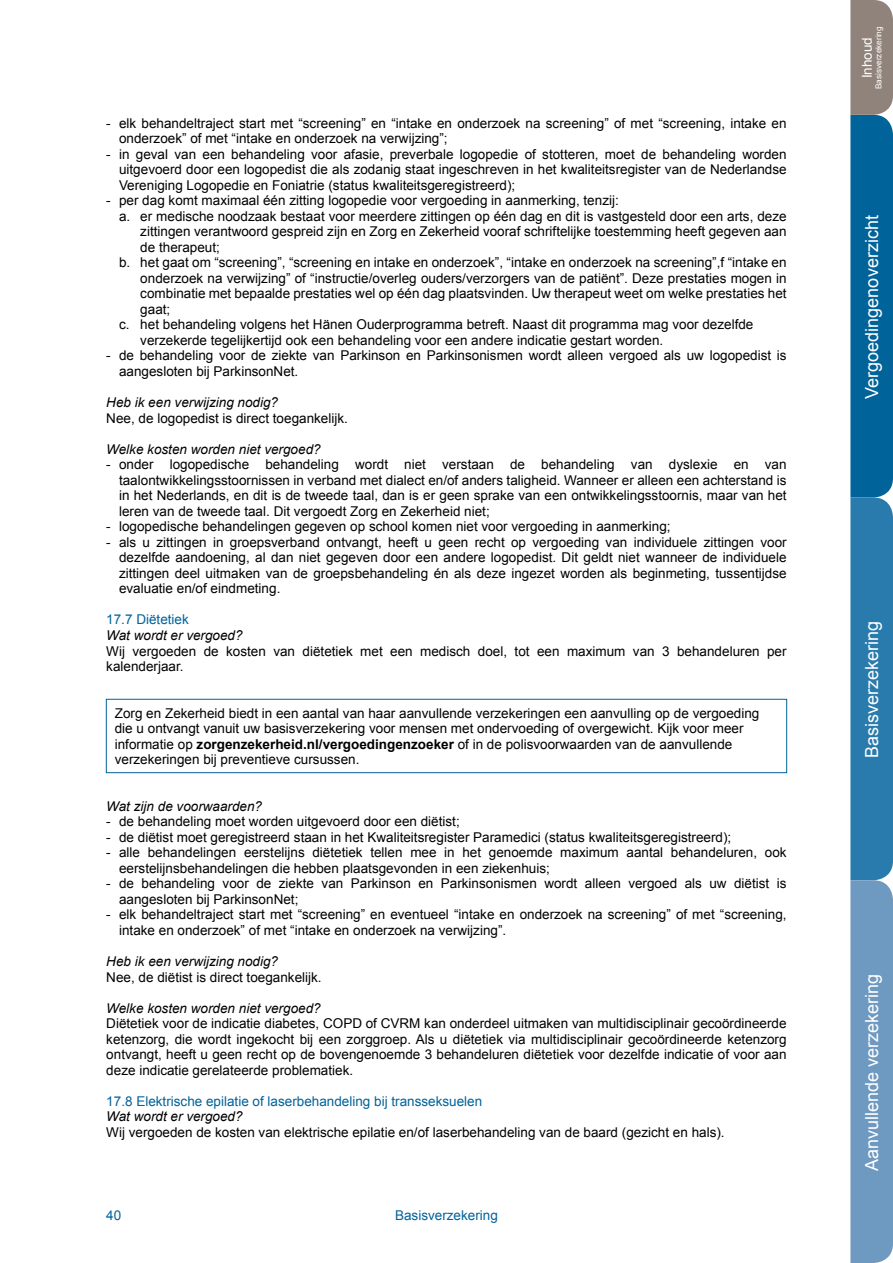
<style>
.page{position:relative;width:893px;height:1263px;background:#fff}
.page>*{position:absolute;margin:0;border:0;box-sizing:border-box;transform-origin:0 0}
.t1{font:18px "Arial";color:#fff}
.t2{font:13.5px/15.6px "Arial";color:#000}
.t3{font:italic 13.5px "Arial";color:#000}
.t4{font:13.5px "Arial";color:#00639a}
.t5{font:13.5px "Arial";color:#fff}
.t6{font:8.25px "Arial";color:#fff}
.s1{font-weight:700}
</style>
<div class="page">
<div style="left:106px;top:699px;width:681px;height:74px;border:1px solid #00639a"></div>
<svg style="left:850px;top:0;width:43px;height:1263px;background:#3f80aa"></svg>
<p class="t2" style="left:119px;top:115px;width:669px;text-indent:-13px">- elk behandeltraject start met “screening” en “intake en onderzoek na screening” of met “screening, intake en onderzoek” of met “intake en onderzoek na verwijzing”;</p>
<p class="t2" style="left:119px;top:146px;width:669px;text-align:justify;text-indent:-13px">- in geval van een behandeling voor afasie, preverbale logopedie of stotteren, moet de behandeling worden uitgevoerd door een logopedist die als zodanig staat ingeschreven in het kwaliteitsregister van de Nederlandse Vereniging Logopedie en Foniatrie (status kwaliteitsgeregistreerd);</p>
<p class="t2" style="left:106px;top:193px;width:514px">- per dag komt maximaal één zitting logopedie voor vergoeding in aanmerking, tenzij:</p>
<p class="t2" style="left:119px;top:208px;width:669px">a. er medische noodzaak bestaat voor meerdere zittingen op één dag en dit is vastgesteld door een arts, deze</p>
<p class="t2" style="left:140px;top:224px;width:648px">zittingen verantwoord gespreid zijn en Zorg en Zekerheid vooraf schriftelijke toestemming heeft gegeven aan</p>
<p class="t2" style="left:140px;top:239px;width:81px">de therapeut;</p>
<p class="t2" style="left:119px;top:255px;width:669px">b. het gaat om “screening”, “screening en intake en onderzoek”, “intake en onderzoek na screening”,f “intake en</p>
<p class="t2" style="left:140px;top:270px;width:648px">onderzoek na verwijzing” of “instructie/overleg ouders/verzorgers van de patiënt”. Deze prestaties mogen in</p>
<p class="t2" style="left:140px;top:286px;width:648px">combinatie met bepaalde prestaties wel op één dag plaatsvinden. Uw therapeut weet om welke prestaties het</p>
<p class="t2" style="left:140px;top:301px;width:32px">gaat;</p>
<p class="t2" style="left:119px;top:317px;width:636px">c. het behandeling volgens het Hänen Ouderprogramma betreft. Naast dit programma mag voor dezelfde</p>
<p class="t2" style="left:140px;top:333px;width:525px">verzekerde tegelijkertijd ook een behandeling voor een andere indicatie gestart worden.</p>
<p class="t2" style="left:119px;top:348px;width:669px;text-indent:-13px">- de behandeling voor de ziekte van Parkinson en Parkinsonismen wordt alleen vergoed als uw logopedist is aangesloten bij ParkinsonNet.</p>
<p class="t3" style="left:106px;top:394px;width:173px">Heb ik een verwijzing nodig?</p>
<p class="t2" style="left:106px;top:410px;width:243px">Nee, de logopedist is direct toegankelijk.</p>
<p class="t3" style="left:106px;top:440px;width:216px">Welke kosten worden niet vergoed?</p>
<p class="t2" style="left:119px;top:457px;width:669px;text-align:justify;text-indent:-13px">- onder logopedische behandeling wordt niet verstaan de behandeling van dyslexie en van taalontwikkelingsstoornissen in verband met dialect en/of anders taligheid. Wanneer er alleen een achterstand is in het Nederlands, en dit is de tweede taal, dan is er geen sprake van een ontwikkelingsstoornis, maar van het leren van de tweede taal. Dit vergoedt Zorg en Zekerheid niet;</p>
<p class="t2" style="left:106px;top:519px;width:566px">- logopedische behandelingen gegeven op school komen niet voor vergoeding in aanmerking;</p>
<p class="t2" style="left:119px;top:534px;width:669px;text-align:justify;text-indent:-13px">- als u zittingen in groepsverband ontvangt, heeft u geen recht op vergoeding van individuele zittingen voor dezelfde aandoening, al dan niet gegeven door een andere logopedist. Dit geldt niet wanneer de individuele zittingen deel uitmaken van de groepsbehandeling én als deze ingezet worden als beginmeting, tussentijdse evaluatie en/of eindmeting.</p>
<p class="t4" style="left:106px;top:611px;width:84px">17.7 Diëtetiek</p>
<p class="t3" style="left:106px;top:626px;width:138px">Wat wordt er vergoed?</p>
<p class="t2" style="left:106px;top:643px;width:682px">Wij vergoeden de kosten van diëtetiek met een medisch doel, tot een maximum van 3 behandeluren per kalenderjaar.</p>
<p class="t2" style="left:115px;top:705px;width:646px">Zorg en Zekerheid biedt in een aantal van haar aanvullende verzekeringen een aanvulling op de vergoeding die u ontvangt vanuit uw basisverzekering voor mensen met ondervoeding of overgewicht. Kijk voor meer informatie op <span class="s1">zorgenzekerheid.nl/vergoedingenzoeker</span> of in de polisvoorwaarden van de aanvullende verzekeringen bij preventieve cursussen.</p>
<p class="t3" style="left:106px;top:797px;width:157px">Wat zijn de voorwaarden?</p>
<p class="t2" style="left:106px;top:814px;width:355px">- de behandeling moet worden uitgevoerd door een diëtist;</p>
<p class="t2" style="left:106px;top:829px;width:626px">- de diëtist moet geregistreerd staan in het Kwaliteitsregister Paramedici (status kwaliteitsgeregistreerd);</p>
<p class="t2" style="left:119px;top:845px;width:669px;text-indent:-13px">- alle behandelingen eerstelijns diëtetiek tellen mee in het genoemde maximum aantal behandeluren, ook eerstelijnsbehandelingen die hebben plaatsgevonden in een ziekenhuis;</p>
<p class="t2" style="left:119px;top:876px;width:669px;text-indent:-13px">- de behandeling voor de ziekte van Parkinson en Parkinsonismen wordt alleen vergoed als uw diëtist is aangesloten bij ParkinsonNet;</p>
<p class="t2" style="left:119px;top:907px;width:669px;text-indent:-13px">- elk behandeltraject start met “screening” en eventueel “intake en onderzoek na screening” of met “screening, intake en onderzoek” of met “intake en onderzoek na verwijzing”.</p>
<p class="t3" style="left:106px;top:952px;width:173px">Heb ik een verwijzing nodig?</p>
<p class="t2" style="left:106px;top:969px;width:217px">Nee, de diëtist is direct toegankelijk.</p>
<p class="t3" style="left:106px;top:999px;width:216px">Welke kosten worden niet vergoed?</p>
<p class="t2" style="left:106px;top:1016px;width:682px;text-align:justify">Diëtetiek voor de indicatie diabetes, COPD of CVRM kan onderdeel uitmaken van multidisciplinair gecoördineerde ketenzorg, die wordt ingekocht bij een zorggroep. Als u diëtetiek via multidisciplinair gecoördineerde ketenzorg ontvangt, heeft u geen recht op de bovengenoemde 3 behandeluren diëtetiek voor dezelfde indicatie of voor aan deze indicatie gerelateerde problematiek.</p>
<p class="t4" style="left:106px;top:1092px;width:377px">17.8 Elektrische epilatie of laserbehandeling bij transseksuelen</p>
<p class="t3" style="left:106px;top:1108px;width:138px">Wat wordt er vergoed?</p>
<p class="t2" style="left:106px;top:1124px;width:620px">Wij vergoeden de kosten van elektrische epilatie en/of laserbehandeling van de baard (gezicht en hals).</p>
<p class="t4" style="left:106px;top:1207px;width:17px">40</p>
<p class="t4" style="left:395px;top:1207px;width:104px">Basisverzekering</p>
<p class="t5" style="left:858px;top:78px;width:43px;rotate:-90deg">Inhoud</p>
<p class="t6" style="left:873px;top:89px;width:64px;rotate:-90deg">Basisverzekering</p>
<h1 class="t1" style="left:860px;top:399px;width:185px;rotate:-90deg">Vergoedingenoverzicht</h1>
<h1 class="t1" style="left:860px;top:758px;width:139px;rotate:-90deg">Basisverzekering</h1>
<h1 class="t1" style="left:860px;top:1171px;width:199px;rotate:-90deg">Aanvullende verzekering</h1>
</div>
